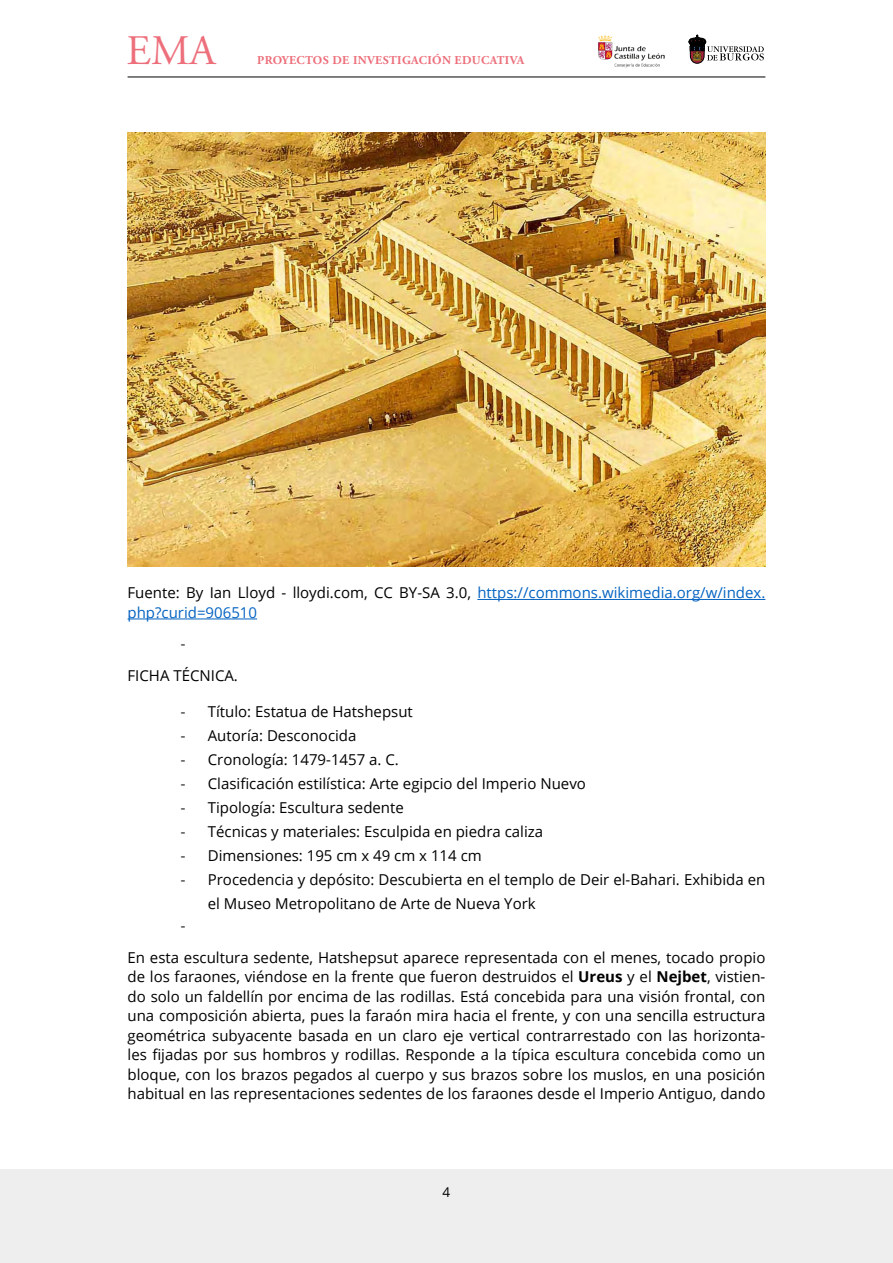
<style>
.page{position:relative;width:893px;height:1263px;background:#fff}
.page>*{position:absolute;margin:0;border:0;box-sizing:border-box;transform-origin:0 0}
.t1{font:42px "Adobe Garamond Pro";color:#ed6f7b}
.t2{font:15px/19.5px "Open Sans";color:#000}
.t3{font:15px/19.5px "Open Sans";color:#0563c1}
.t4{font:15px "Myriad Pro";color:#000}
.t5{font:13.5px "Open Sans";color:#000}
.t6{font:700 12px "Adobe Garamond Pro";letter-spacing:.03em;color:#ed6f7b}
.s1{color:#000}
.s2{font-family:"Myriad Pro"}
.s3{font-weight:700}
</style>
<div class="page">
<div style="left:0;top:1169px;width:893px;height:94px;background:#efeeee"></div>
<svg style="left:689px;top:35px;width:75px;height:28px"></svg>
<img style="left:598px;top:35px;width:67px;height:33px">
<hr style="left:128px;top:77px;width:637px;height:1px;background:#000">
<hr style="left:477px;top:599px;width:288px;height:1px;background:#0563c1">
<hr style="left:128px;top:619px;width:129px;height:1px;background:#0563c1">
<img style="left:128px;top:133px;width:637px;height:433px">
<h1 class="t1" style="left:126px;top:26px;width:90px">EMA</h1>
<p class="t6" style="left:257px;top:53px;width:269px">PROYECTOS DE INVESTIGACIÓN EDUCATIVA</p>
<p class="t3" style="left:128px;top:583px;width:639px"><span class="s1">Fuente: By Ian Lloyd - lloydi.com, CC BY-SA 3.0,</span> https://commons.wikimedia.org/w/index. php?curid=906510</p>
<p class="t4" style="left:181px;top:635px;width:6px">-</p>
<p class="t2" style="left:128px;top:665px;width:112px">FICHA TÉCNICA.</p>
<p class="t2" style="left:181px;top:701px;width:234px"><span class="s2">-</span> Título: Estatua de Hatshepsut</p>
<p class="t2" style="left:181px;top:725px;width:177px"><span class="s2">-</span> Autoría: Desconocida</p>
<p class="t2" style="left:181px;top:749px;width:220px"><span class="s2">-</span> Cronología: 1479-1457 a. C.</p>
<p class="t2" style="left:181px;top:773px;width:407px"><span class="s2">-</span> Clasificación estilística: Arte egipcio del Imperio Nuevo</p>
<p class="t2" style="left:181px;top:797px;width:225px"><span class="s2">-</span> Tipología: Escultura sedente</p>
<p class="t2" style="left:181px;top:821px;width:364px"><span class="s2">-</span> Técnicas y materiales: Esculpida en piedra caliza</p>
<p class="t2" style="left:181px;top:845px;width:302px"><span class="s2">-</span> Dimensiones: 195 cm x 49 cm x 114 cm</p>
<p class="t2" style="left:208px;top:867px;width:559px;line-height:24px;text-indent:-27px"><span class="s2">-</span> Procedencia y depósito: Descubierta en el templo de Deir el-Bahari. Exhibida en el Museo Metropolitano de Arte de Nueva York</p>
<p class="t4" style="left:181px;top:917px;width:6px">-</p>
<p class="t2" style="left:128px;top:947px;width:639px;text-align:justify">En esta escultura sedente, Hatshepsut aparece representada con el menes, tocado propio de los faraones, viéndose en la frente que fueron destruidos el <span class="s3">Ureus</span> y el <span class="s3">Nejbet</span>, vistien&shy;do solo un faldellín por encima de las rodillas. Está concebida para una visión frontal, con una composición abierta, pues la faraón mira hacia el frente, y con una sencilla estructura geométrica subyacente basada en un claro eje vertical contrarrestado con las horizonta&shy;les fijadas por sus hombros y rodillas. Responde a la típica escultura concebida como un bloque, con los brazos pegados al cuerpo y sus brazos sobre los muslos, en una posición habitual en las representaciones sedentes de los faraones desde el Imperio Antiguo, dando</p>
<p class="t5" style="left:443px;top:1182px;width:9px">4</p>
</div>
